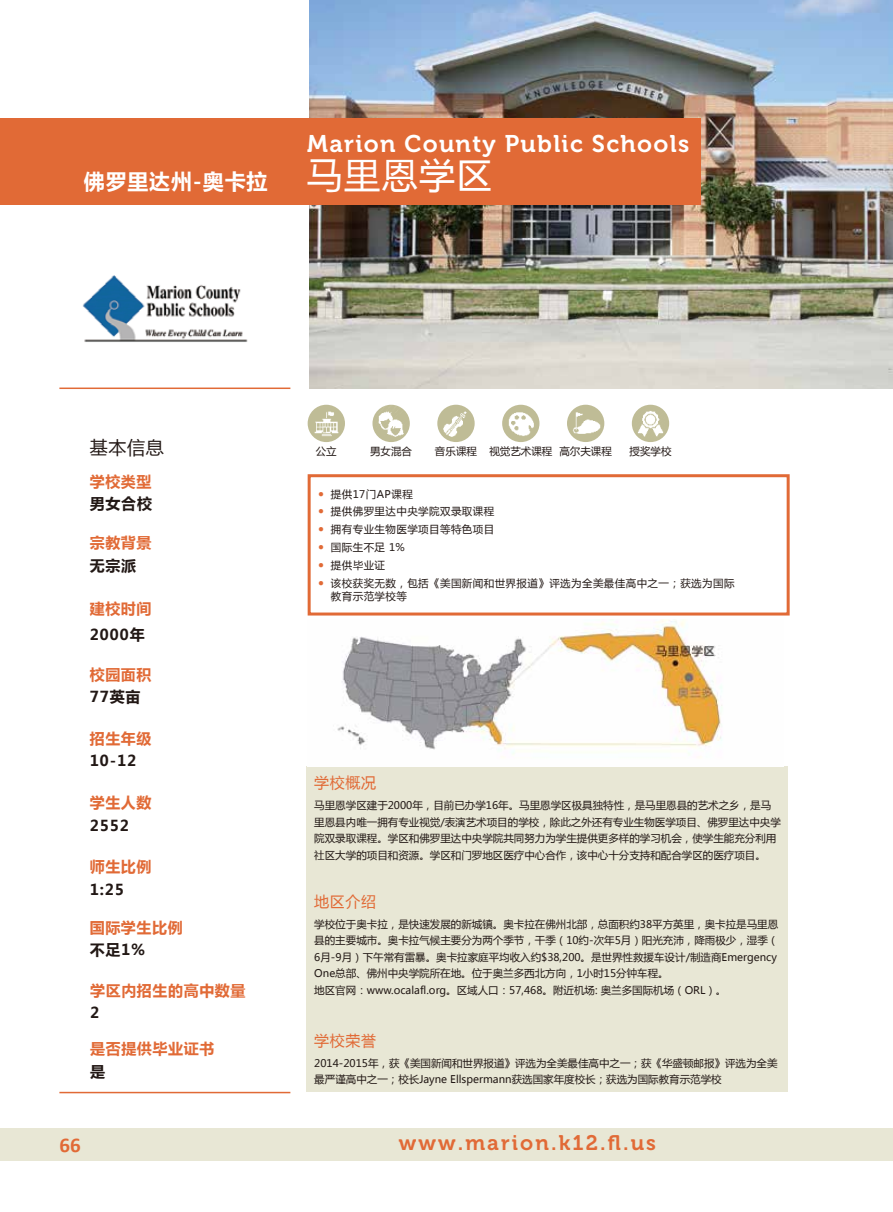
<style>
.page{position:relative;width:893px;height:1212px;background:#fff}
.page>*{position:absolute;margin:0;border:0;box-sizing:border-box;transform-origin:0 0}
.t1{font:36px "Microsoft Ya Hei";letter-spacing:.04em;color:#fff}
.t2{font:24px "Museo 700";letter-spacing:.055em;color:#fff}
.t3{font:21px "Museo 700";letter-spacing:.1em;color:#e16a36}
.t4{font:700 21px "Microsoft Ya Hei";letter-spacing:.04em;color:#fff}
.t5{font:700 21px "Calibri";color:#e16a36}
.t6{font:18px "Microsoft Ya Hei";color:#221815}
.t7{font:700 15px "Microsoft Ya Hei";letter-spacing:.04em;color:#e16a36}
.t8{font:700 15px "Microsoft Ya Hei";letter-spacing:.05em;color:#221815}
.t9{font:15px "Microsoft Ya Hei";letter-spacing:.04em;color:#e16a36}
.t10{font:10.5px/16.5px "Microsoft Ya Hei";color:#221815}
.t11{font:10.5px/12.6px "Microsoft Ya Hei";letter-spacing:.04em;color:#221815}
.s1{font-family:"Calibri";font-weight:700;font-size:12px;color:#e16a36}
</style>
<div class="page">
<div style="left:307px;top:766px;width:481px;height:326px;background:#e8e7d5"></div>
<img style="left:309px;top:0;width:584px;height:389px">
<div style="left:0;top:118px;width:700px;height:87px;background:#e16a36"></div>
<div style="left:0;top:1128px;width:893px;height:33px;background:#e8e7d5"></div>
<div style="left:308px;top:474px;width:482px;height:141px;border:3px solid #e16a36"></div>
<hr style="left:59px;top:387px;width:231px;height:2px;background:#e16a36">
<hr style="left:59px;top:1092px;width:231px;height:1px;background:#e16a36">
<img style="left:82px;top:275px;width:166px;height:67px">
<img style="left:337px;top:620px;width:385px;height:133px">
<img style="left:308px;top:405px;width:37px;height:37px;border-radius:19px">
<img style="left:372px;top:405px;width:38px;height:37px;border-radius:19px">
<img style="left:437px;top:405px;width:38px;height:37px;border-radius:19px">
<img style="left:502px;top:405px;width:37px;height:37px;border-radius:19px">
<img style="left:567px;top:405px;width:37px;height:37px;border-radius:19px">
<img style="left:632px;top:405px;width:37px;height:37px;border-radius:19px">
<h3 class="t4" style="left:84px;top:167px;width:185px">佛罗里达州-奥卡拉</h3>
<h2 class="t2" style="left:307px;top:130px;width:384px">Marion County Public Schools</h2>
<h1 class="t1" style="left:307px;top:150px;width:187px">马里恩学区</h1>
<h3 class="t6" style="left:90px;top:435px;width:76px">基本信息</h3>
<h3 class="t7" style="left:90px;top:471px;width:63px">学校类型</h3>
<h3 class="t8" style="left:90px;top:493px;width:64px">男女合校</h3>
<h3 class="t7" style="left:90px;top:532px;width:63px">宗教背景</h3>
<h3 class="t8" style="left:90px;top:555px;width:48px">无宗派</h3>
<h3 class="t7" style="left:90px;top:598px;width:63px">建校时间</h3>
<h3 class="t8" style="left:90px;top:624px;width:57px">2000年</h3>
<h3 class="t7" style="left:90px;top:664px;width:63px">校园面积</h3>
<h3 class="t8" style="left:90px;top:686px;width:52px">77英亩</h3>
<h3 class="t7" style="left:90px;top:728px;width:63px">招生年级</h3>
<h3 class="t8" style="left:90px;top:750px;width:48px">10-12</h3>
<h3 class="t7" style="left:90px;top:792px;width:63px">学生人数</h3>
<h3 class="t8" style="left:90px;top:815px;width:41px">2552</h3>
<h3 class="t7" style="left:90px;top:856px;width:63px">师生比例</h3>
<h3 class="t8" style="left:90px;top:879px;width:36px">1:25</h3>
<h3 class="t7" style="left:90px;top:917px;width:94px">国际学生比例</h3>
<h3 class="t8" style="left:90px;top:939px;width:57px">不足1%</h3>
<h3 class="t7" style="left:90px;top:980px;width:157px">学区内招生的高中数量</h3>
<h3 class="t8" style="left:90px;top:1002px;width:11px">2</h3>
<h3 class="t7" style="left:90px;top:1038px;width:126px">是否提供毕业证书</h3>
<h3 class="t8" style="left:90px;top:1061px;width:16px">是</h3>
<h3 class="t5" style="left:59px;top:1130px;width:23px">66</h3>
<p class="t10" style="left:316px;top:443px;width:22px">公立</p>
<p class="t10" style="left:370px;top:443px;width:43px">男女混合</p>
<p class="t10" style="left:435px;top:443px;width:178px">音乐课程 视觉艺术课程 高尔夫课程</p>
<p class="t10" style="left:629px;top:443px;width:43px">授奖学校</p>
<p class="t11" style="left:318px;top:487px;width:96px"><span class="s1">•</span> 提供17门AP课程</p>
<p class="t11" style="left:318px;top:505px;width:178px"><span class="s1">•</span> 提供佛罗里达中央学院双录取课程</p>
<p class="t11" style="left:318px;top:522px;width:178px"><span class="s1">•</span> 拥有专业生物医学项目等特色项目</p>
<p class="t10" style="left:318px;top:538px;width:88px"><span class="s1">•</span> 国际生不足 1%</p>
<p class="t10" style="left:318px;top:556px;width:68px"><span class="s1">•</span> 提供毕业证</p>
<p class="t11" style="left:331px;top:577px;width:405px;text-indent:-13px"><span class="s1">•</span> 该校获奖无数，包括《美国新闻和世界报道》评选为全美最佳高中之一；获选为国际教育示范学校等</p>
<h3 class="t9" style="left:314px;top:772px;width:63px">学校概况</h3>
<p class="t10" style="left:314px;top:797px;width:468px">马里恩学区建于2000年，目前已办学16年。马里恩学区极具独特性，是马里恩县的艺术之乡，是马里恩县内唯一拥有专业视觉/表演艺术项目的学校，除此之外还有专业生物医学项目、佛罗里达中央学院双录取课程。学区和佛罗里达中央学院共同努力为学生提供更多样的学习机会，使学生能充分利用社区大学的项目和资源。学区和门罗地区医疗中心合作，该中心十分支持和配合学区的医疗项目。</p>
<h3 class="t9" style="left:314px;top:891px;width:63px">地区介绍</h3>
<p class="t10" style="left:314px;top:915px;width:466px">学校位于奥卡拉，是快速发展的新城镇。奥卡拉在佛州北部，总面积约38平方英里，奥卡拉是马里恩县的主要城市。奥卡拉气候主要分为两个季节，干季（10约-次年5月）阳光充沛，降雨极少，湿季（6月-9月）下午常有雷暴。奥卡拉家庭平均收入约$38,200。是世界性救援车设计/制造商Emergency One总部、佛州中央学院所在地。位于奥兰多西北方向，1小时15分钟车程。<br>地区官网：www.ocalafl.org。区域人口：57,468。附近机场: 奥兰多国际机场（ORL）。</p>
<h3 class="t9" style="left:314px;top:1030px;width:63px">学校荣誉</h3>
<p class="t10" style="left:314px;top:1054px;width:465px">2014-2015年，获《美国新闻和世界报道》评选为全美最佳高中之一；获《华盛顿邮报》评选为全美最严谨高中之一；校长Jayne Ellspermann获选国家年度校长；获选为国际教育示范学校</p>
<h3 class="t3" style="left:399px;top:1131px;width:259px">www.marion.k12.fl.us</h3>
</div>
